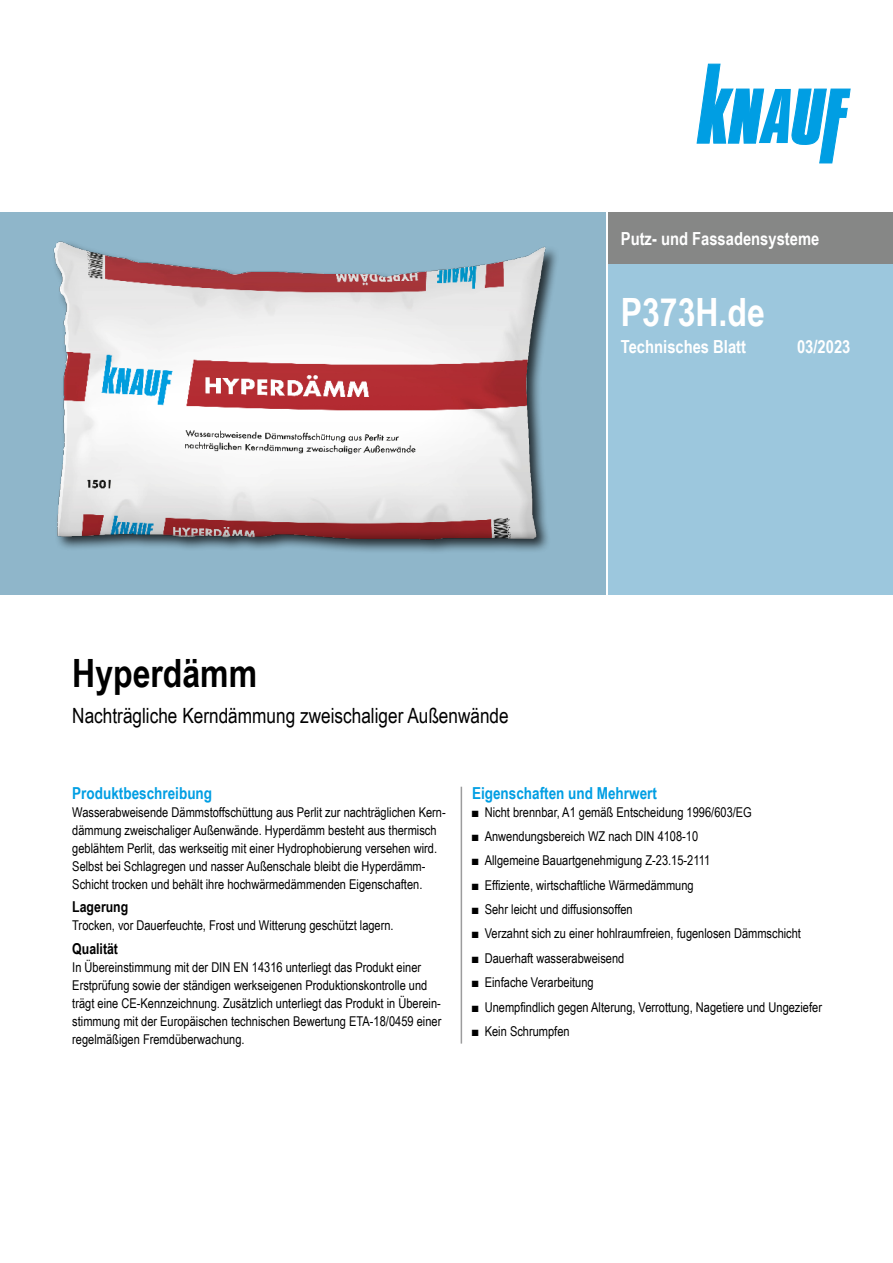
<style>
.page{position:relative;width:893px;height:1263px;background:#fff}
.page>*{position:absolute;margin:0;border:0;box-sizing:border-box;transform-origin:0 0}
.t1{font:700 39px "Arial Narrow";color:#000}
.t2{font:700 39px "Arial Narrow";color:#fff}
.t3{font:21px "Arial Narrow";color:#000}
.Ausgabe_TB{font:700 18px "Arial Narrow";color:#fff}
.Ue3_11cyan_TB{font:700 16.5px "Arial Narrow";color:#009ee3}
.Ue4_10schwarz_TB{font:700 15px "Arial Narrow";color:#000}
.Text_TB{font:13.5px/18px "Arial Narrow";color:#000}
</style>
<div class="page">
<div style="left:608px;top:213px;width:285px;height:382px;background:#9cc7dd"></div>
<div style="left:608px;top:213px;width:285px;height:51px;background:#868786"></div>
<img style="left:0;top:213px;width:606px;height:382px">
<svg style="left:697px;top:64px;width:153px;height:99px"></svg>
<hr style="left:461px;top:787px;width:1px;height:256px;background:#9c9c9d">
<h3 class="Ausgabe_TB" style="left:621px;top:225px;width:200px">Putz- und Fassadensysteme</h3>
<h1 class="t2" style="left:621px;top:282px;width:145px">P373H.de</h1>
<h3 class="Ausgabe_TB" style="left:621px;top:333px;width:127px">Technisches Blatt</h3>
<p class="Ausgabe_TB" style="left:797px;top:333px;width:55px">03/2023</p>
<h1 class="t1" style="left:72px;top:644px;width:186px">Hyperdämm</h1>
<h2 class="t3" style="left:72px;top:700px;width:438px">Nachträgliche Kerndämmung zweischaliger Außenwände</h2>
<p class="Ue3_11cyan_TB" style="left:72px;top:780px;width:141px">Produktbeschreibung</p>
<p class="Text_TB" style="left:72px;top:802px;width:375px">Wasserabweisende Dämmstoffschüttung aus Perlit zur nachträglichen Kern&shy;dämmung zweischaliger Außenwände. Hyperdämm besteht aus thermisch geblähtem Perlit, das werkseitig mit einer Hydrophobierung versehen wird.<br>Selbst bei Schlagregen und nasser Außenschale bleibt die Hyperdämm-Schicht trocken und behält ihre hochwärmedämmenden Eigenschaften.</p>
<p class="Ue4_10schwarz_TB" style="left:72px;top:895px;width:58px">Lagerung</p>
<p class="Text_TB" style="left:72px;top:916px;width:323px">Trocken, vor Dauerfeuchte, Frost und Witterung geschützt lagern.</p>
<p class="Ue4_10schwarz_TB" style="left:72px;top:937px;width:47px">Qualität</p>
<p class="Text_TB" style="left:72px;top:957px;width:371px">In Übereinstimmung mit der DIN EN 14316 unterliegt das Produkt einer Erstprüfung sowie der ständigen werkseigenen Produktionskontrolle und trägt eine CE-Kennzeichnung. Zusätzlich unterliegt das Produkt in Überein&shy;stimmung mit der Europäischen technischen Bewertung ETA-18/0459 einer regelmäßigen Fremdüberwachung.</p>
<p class="Ue3_11cyan_TB" style="left:472px;top:780px;width:186px">Eigenschaften und Mehrwert</p>
<p class="Text_TB" style="left:472px;top:802px;width:281px">■ Nicht brennbar, A1 gemäß Entscheidung 1996/603/EG</p>
<p class="Text_TB" style="left:472px;top:827px;width:228px">■ Anwendungsbereich WZ nach DIN 4108-10</p>
<p class="Text_TB" style="left:472px;top:851px;width:240px">■ Allgemeine Bauartgenehmigung Z-23.15-2111</p>
<p class="Text_TB" style="left:472px;top:875px;width:223px">■ Effiziente, wirtschaftliche Wärmedämmung</p>
<p class="Text_TB" style="left:472px;top:900px;width:162px">■ Sehr leicht und diffusionsoffen</p>
<p class="Text_TB" style="left:472px;top:924px;width:331px">■ Verzahnt sich zu einer hohlraumfreien, fugenlosen Dämmschicht</p>
<p class="Text_TB" style="left:472px;top:948px;width:154px">■ Dauerhaft wasserabweisend</p>
<p class="Text_TB" style="left:472px;top:973px;width:123px">■ Einfache Verarbeitung</p>
<p class="Text_TB" style="left:472px;top:997px;width:352px">■ Unempfindlich gegen Alterung, Verrottung, Nagetiere und Ungeziefer</p>
<p class="Text_TB" style="left:472px;top:1022px;width:99px">■ Kein Schrumpfen</p>
</div>
